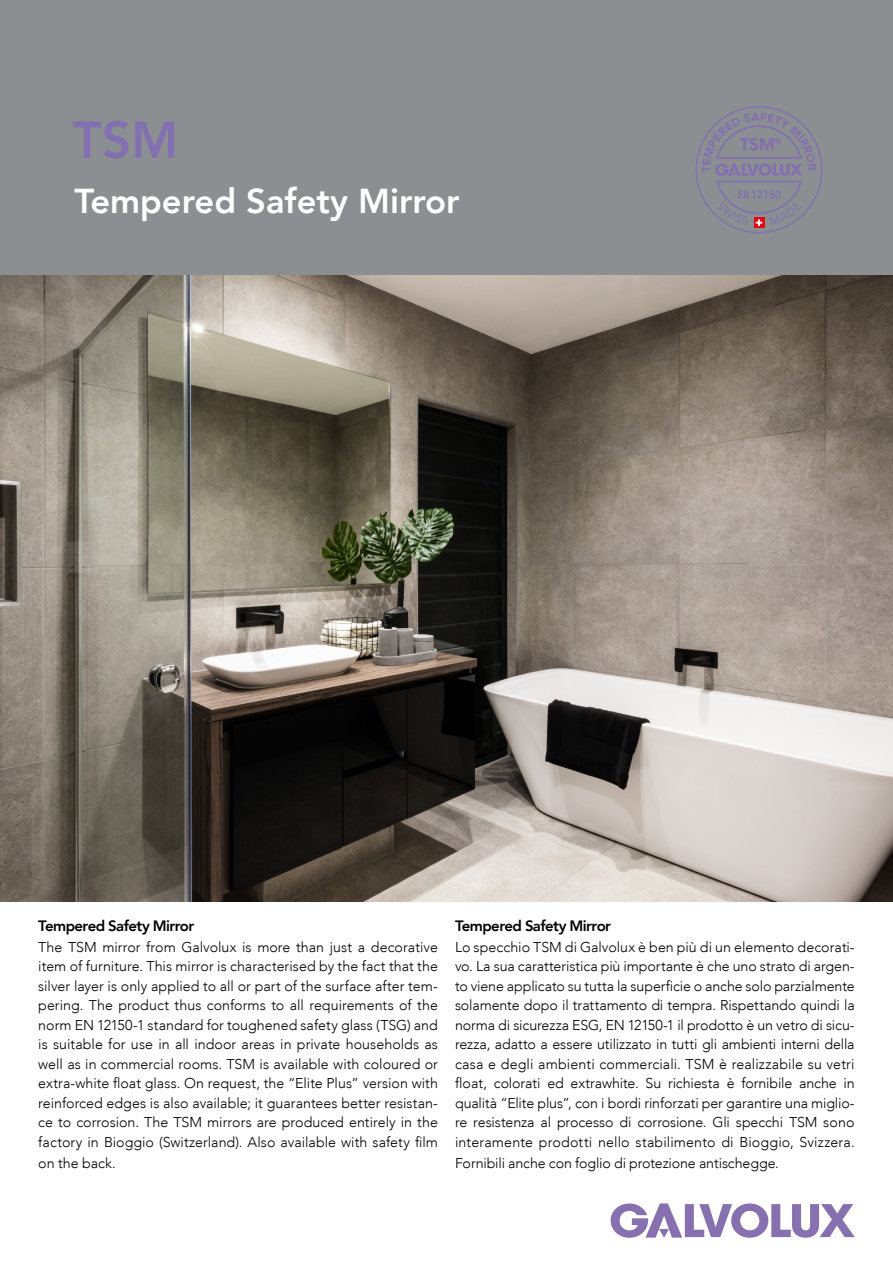
<style>
.page{position:relative;width:893px;height:1263px;background:#fff}
.page>*{position:absolute;margin:0;border:0;box-sizing:border-box;transform-origin:0 0}
.t1{font:800 51px "Avenir LT";color:#8370b0}
.t2{font:800 34.5px "Avenir LT";color:#fff}
.t3{font:800 15px "Avenir LT";letter-spacing:-.04em;color:#000}
.t4{font:300 14.25px/19.5px "Avenir LT";color:#000;text-align:justify}
</style>
<div class="page">
<div style="left:0;top:0;width:893px;height:276px;background:#8b8f91"></div>
<img style="left:0;top:276px;width:893px;height:625px">
<div style="left:754px;top:217px;width:10px;height:11px;background:#e30613"></div>
<svg style="left:702px;top:113px;width:114px;height:113px"></svg>
<svg style="left:611px;top:1203px;width:244px;height:35px"></svg>
<h1 class="t1" style="left:72px;top:110px;width:107px">TSM</h1>
<h2 class="t2" style="left:74px;top:180px;width:387px">Tempered Safety Mirror</h2>
<p class="t3" style="left:38px;top:917px;width:158px">Tempered Safety Mirror</p>
<p class="t4" style="left:38px;top:937px;width:401px">The TSM mirror from Galvolux is more than just a decorative item of furniture. This mirror is characterised by the fact that the silver layer is only applied to all or part of the surface after tem&shy;pering. The product thus conforms to all requirements of the norm EN 12150-1 standard for toughened safety glass (TSG) and is suitable for use in all indoor areas in private households as well as in commercial rooms. TSM is available with coloured or extra-white float glass. On request, the “Elite Plus” version with reinforced edges is also available; it guarantees better resistan&shy;ce to corrosion. The TSM mirrors are produced entirely in the factory in Bioggio (Switzerland). Also available with safety film</p>
<p class="t4" style="left:38px;top:1153px;width:79px">on the back.</p>
<p class="t3" style="left:455px;top:917px;width:158px">Tempered Safety Mirror</p>
<p class="t4" style="left:455px;top:937px;width:401px">Lo specchio TSM di Galvolux è ben più di un elemento decorati&shy;vo. La sua caratteristica più importante è che uno strato di argen&shy;to viene applicato su tutta la superficie o anche solo parzialmente solamente dopo il trattamento di tempra. Rispettando quindi la norma di sicurezza ESG, EN 12150-1 il prodotto è un vetro di sicu&shy;rezza, adatto a essere utilizzato in tutti gli ambienti interni della casa e degli ambienti commerciali. TSM è realizzabile su vetri float, colorati ed extrawhite. Su richiesta è fornibile anche in qualità “Elite plus”, con i bordi rinforzati per garantire una miglio&shy;re resistenza al processo di corrosione. Gli specchi TSM sono interamente prodotti nello stabilimento di Bioggio, Svizzera.</p>
<p class="t4" style="left:455px;top:1153px;width:325px">Fornibili anche con foglio di protezione antischegge.</p>
</div>
